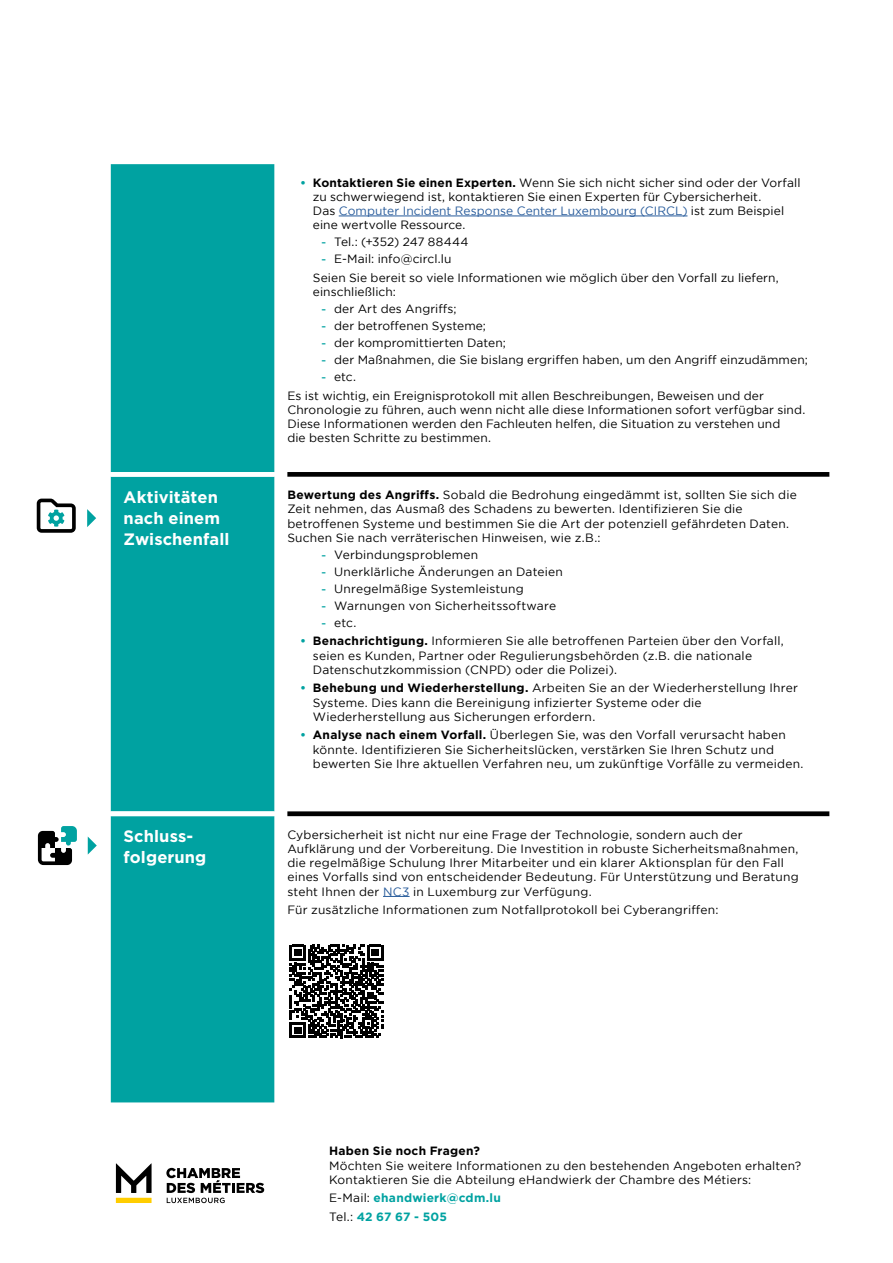
<style>
.page{position:relative;width:893px;height:1263px;background:#fff}
.page>*{position:absolute;margin:0;border:0;box-sizing:border-box;transform-origin:0 0}
.t1{font:700 16.5px/21px "Gotham";letter-spacing:.005em;color:#fff}
.t2{font:12px/14.2px "Gotham";letter-spacing:.015em;color:#000}
.t3{font:700 12px/18.5px "Gotham";letter-spacing:.015em;color:#00a2a1}
.t4{font:700 12px "Gotham";letter-spacing:.02em;color:#000}
.s1{font-weight:700;color:#00a2a1}
.s2{font-weight:700}
.s3{color:#275b9b}
.s4{font-family:"DIN Next LT Pro";font-weight:500;color:#00a2a1}
.s5{font-weight:400;color:#000}
</style>
<div class="page">
<div style="left:111px;top:164px;width:163px;height:938px;background:#00a2a1"></div>
<div style="left:111px;top:472px;width:163px;height:344px;background:#00a2a1"></div>
<svg style="left:287px;top:472px;width:542px;height:344px"></svg>
<hr style="left:339px;top:216px;width:348px;height:1px;background:#275b9b">
<svg style="left:383px;top:896px;width:27px;height:1px"></svg>
<svg style="left:88px;top:837px;width:9px;height:17px"></svg>
<svg style="left:87px;top:509px;width:9px;height:18px"></svg>
<svg style="left:290px;top:945px;width:93px;height:93px"></svg>
<svg style="left:37px;top:499px;width:39px;height:34px"></svg>
<svg style="left:38px;top:826px;width:39px;height:39px"></svg>
<svg style="left:116px;top:1163px;width:36px;height:30px"></svg>
<div style="left:116px;top:1198px;width:36px;height:5px;background:#ffcd00"></div>
<svg style="left:166px;top:1168px;width:98px;height:35px"></svg>
<p class="t2" style="left:313px;top:175px;width:489px;text-indent:-13px"><span class="s1">•</span> <span class="s2">Kontaktieren Sie einen Experten.</span> Wenn Sie sich nicht sicher sind oder der Vorfall zu schwerwiegend ist, kontaktieren Sie einen Experten für Cybersicherheit.<br>Das <span class="s3">Computer Incident Response Center Luxembourg (CIRCL)</span> ist zum Beispiel eine wertvolle Ressource.</p>
<p class="t2" style="left:321px;top:235px;width:149px"><span class="s4">-</span> Tel.: (+352) 247 88444</p>
<p class="t2" style="left:313px;top:250px;width:467px;line-height:18.5px;text-indent:9px"><span class="s4">-</span> E-Mail: info@circl.lu<br>Seien Sie bereit so viele Informationen wie möglich über den Vorfall zu liefern,</p>
<p class="t2" style="left:313px;top:284px;width:85px">einschließlich:</p>
<p class="t2" style="left:321px;top:301px;width:137px"><span class="s4">-</span> der Art des Angriffs;</p>
<p class="t2" style="left:321px;top:318px;width:166px"><span class="s4">-</span> der betroffenen Systeme;</p>
<p class="t2" style="left:321px;top:335px;width:186px"><span class="s4">-</span> der kompromittierten Daten;</p>
<p class="t2" style="left:321px;top:352px;width:488px"><span class="s4">-</span> der Maßnahmen, die Sie bislang ergriffen haben, um den Angriff einzudämmen;</p>
<p class="t2" style="left:287px;top:367px;width:478px;line-height:18.5px;text-indent:34px"><span class="s4">-</span> etc.<br>Es ist wichtig, ein Ereignisprotokoll mit allen Beschreibungen, Beweisen und der</p>
<p class="t2" style="left:287px;top:402px;width:519px">Chronologie zu führen, auch wenn nicht alle diese Informationen sofort verfügbar sind.<br>Diese Informationen werden den Fachleuten helfen, die Situation zu verstehen und<br>die besten Schritte zu bestimmen.</p>
<h1 class="t1" style="left:124px;top:486px;width:107px">Aktivitäten nach einem<br>Zwischenfall</h1>
<p class="t2" style="left:287px;top:487px;width:511px"><span class="s2">Bewertung des Angriffs.</span> Sobald die Bedrohung eingedämmt ist, sollten Sie sich die Zeit nehmen, das Ausmaß des Schadens zu bewerten. Identifizieren Sie die betroffenen Systeme und bestimmen Sie die Art der potenziell gefährdeten Daten.<br>Suchen Sie nach verräterischen Hinweisen, wie z.B.:</p>
<p class="t2" style="left:321px;top:547px;width:158px"><span class="s4">-</span> Verbindungsproblemen</p>
<p class="t2" style="left:321px;top:564px;width:243px"><span class="s4">-</span> Unerklärliche Änderungen an Dateien</p>
<p class="t2" style="left:321px;top:581px;width:204px"><span class="s4">-</span> Unregelmäßige Systemleistung</p>
<p class="t2" style="left:321px;top:598px;width:236px"><span class="s4">-</span> Warnungen von Sicherheitssoftware</p>
<p class="t2" style="left:321px;top:615px;width:36px"><span class="s4">-</span> etc.</p>
<p class="t2" style="left:313px;top:634px;width:472px;text-indent:-13px"><span class="s1">•</span> <span class="s2">Benachrichtigung.</span> Informieren Sie alle betroffenen Parteien über den Vorfall, seien es Kunden, Partner oder Regulierungsbehörden (z.B. die nationale<br>Datenschutzkommission (CNPD) oder die Polizei).</p>
<p class="t2" style="left:313px;top:681px;width:487px;text-indent:-13px"><span class="s1">•</span> <span class="s2">Behebung und Wiederherstellung.</span> Arbeiten Sie an der Wiederherstellung Ihrer<br>Systeme. Dies kann die Bereinigung infizierter Systeme oder die<br>Wiederherstellung aus Sicherungen erfordern.</p>
<p class="t2" style="left:313px;top:728px;width:492px;text-indent:-13px"><span class="s1">•</span> <span class="s2">Analyse nach einem Vorfall.</span> Überlegen Sie, was den Vorfall verursacht haben könnte. Identifizieren Sie Sicherheitslücken, verstärken Sie Ihren Schutz und bewerten Sie Ihre aktuellen Verfahren neu, um zukünftige Vorfälle zu vermeiden.</p>
<h1 class="t1" style="left:124px;top:826px;width:84px">Schluss&shy;folgerung</h1>
<p class="t2" style="left:287px;top:827px;width:513px">Cybersicherheit ist nicht nur eine Frage der Technologie, sondern auch der Aufklärung und der Vorbereitung. Die Investition in robuste Sicherheitsmaßnahmen, die regelmäßige Schulung Ihrer Mitarbeiter und ein klarer Aktionsplan für den Fall eines Vorfalls sind von entscheidender Bedeutung. Für Unterstützung und Beratung steht Ihnen der <span class="s3">NC3</span> in Luxemburg zur Verfügung.</p>
<p class="t2" style="left:287px;top:902px;width:433px">Für zusätzliche Informationen zum Notfallprotokoll bei Cyberangriffen:</p>
<p class="t4" style="left:329px;top:1143px;width:152px">Haben Sie noch Fragen?</p>
<p class="t2" style="left:329px;top:1158px;width:474px">Möchten Sie weitere Informationen zu den bestehenden Angeboten erhalten?<br>Kontaktieren Sie die Abteilung eHandwierk der Chambre des Métiers:</p>
<p class="t3" style="left:329px;top:1189px;width:173px"><span class="s5">E-Mail:</span> ehandwierk@cdm.lu<br><span class="s5">Tel.:</span> 42 67 67 - 505</p>
</div>
